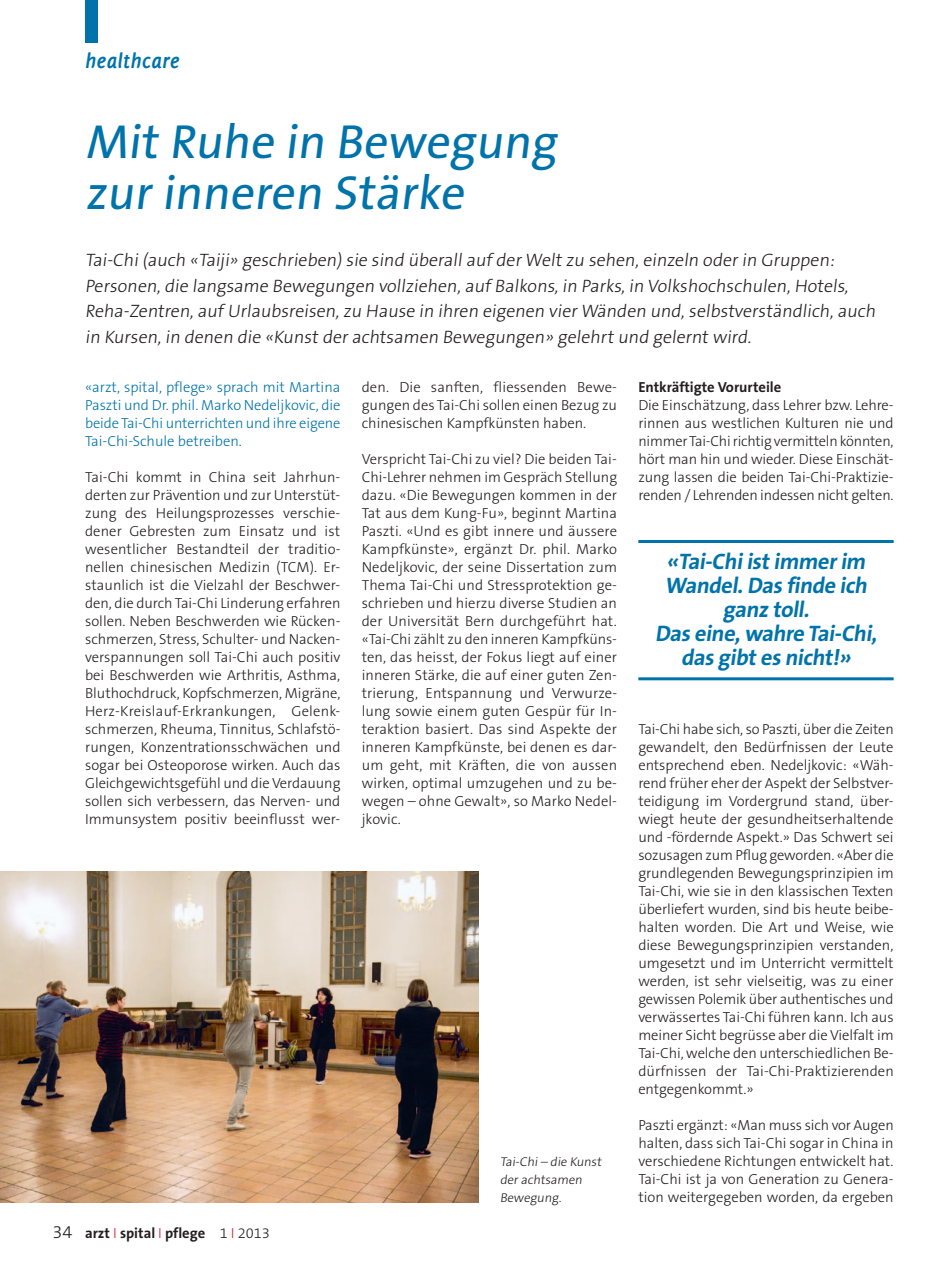
<style>
.page{position:relative;width:949px;height:1276px;background:#fff}
.page>*{position:absolute;margin:0;border:0;box-sizing:border-box;transform-origin:0 0}
.t1{font:48px/51px "The Sans B5 Plain";color:#0073ab}
.t2{font:700 22.5px/24px "The Sans B7";color:#0073ab;text-align:center}
.t3{font:italic 700 22.5px "Delicious";color:#0073ab}
.t4{font:300 18px/25.5px "The Sans B3";color:#231f20}
.t5{font:300 14.7px/18px "The Sans B3";color:#231f20;text-align:justify}
.t6{font:300 14.7px/18px "The Sans B3";letter-spacing:-.005em;color:#0073ab;text-align:justify}
.t7{font:700 14.7px "The Sans B7";color:#231f20}
.t8{font:300 12.75px/18px "The Sans B3";color:#231f20}
.s1{font-family:"The Sans B3";font-weight:300;font-size:18px}
.s2{font-family:"The Sans B3";font-weight:300;color:#da2128}
.s3{font-family:"The Sans B3";font-weight:300}
</style>
<div class="page">
<div style="left:85px;top:1px;width:13px;height:42px;background:#0073ab"></div>
<hr style="left:638px;top:540px;width:255px;height:3px;background:#0073ab">
<hr style="left:638px;top:677px;width:255px;height:3px;background:#0073ab">
<img style="left:0;top:871px;width:478px;height:331px">
<h2 class="t3" style="left:85px;top:48px;width:96px">healthcare</h2>
<h1 class="t1" style="left:85px;top:117px;width:479px">Mit Ruhe in Bewegung zur inneren Stärke</h1>
<p class="t4" style="left:85px;top:248px;width:794px">Tai-Chi (auch «Taiji» geschrieben) sie sind überall auf der Welt zu sehen, einzeln oder in Gruppen:<br>Personen, die langsame Bewegungen vollziehen, auf Balkons, in Parks, in Volkshochschulen, Hotels, Reha-Zentren, auf Urlaubsreisen, zu Hause in ihren eigenen vier Wänden und, selbstverständlich, auch in Kursen, in denen die «Kunst der achtsamen Bewegungen» gelehrt und gelernt wird.</p>
<p class="t6" style="left:85px;top:379px;width:257px">«arzt, spital, pflege» sprach mit Martina Paszti und Dr. phil. Marko Nedeljkovic, die beide Tai-Chi unterrichten und ihre eigene Tai-Chi-Schule betreiben.</p>
<p class="t5" style="left:85px;top:469px;width:257px">Tai-Chi kommt in China seit Jahrhun&shy;derten zur Prävention und zur Unterstüt&shy;zung des Heilungsprozesses verschie&shy;dener Gebresten zum Einsatz und ist wesentlicher Bestandteil der traditio&shy;nellen chinesischen Medizin (TCM). Er&shy;staunlich ist die Vielzahl der Beschwer&shy;den, die durch Tai-Chi Linderung erfahren sollen. Neben Beschwerden wie Rücken&shy;schmerzen, Stress, Schulter- und Nacken&shy;verspannungen soll Tai-Chi auch positiv bei Beschwerden wie Arthritis, Asthma, Bluthochdruck, Kopfschmerzen, Migräne, Herz-Kreislauf-Erkrankungen, Gelenk&shy;schmerzen, Rheuma, Tinnitus, Schlafstö&shy;rungen, Konzentrationsschwächen und sogar bei Osteoporose wirken. Auch das Gleichgewichtsgefühl und die Verdauung sollen sich verbessern, das Nerven- und Immunsystem positiv beeinflusst wer-</p>
<p class="t7" style="left:638px;top:379px;width:144px">Entkräftigte Vorurteile</p>
<p class="t5" style="left:638px;top:397px;width:257px">Die Einschätzung, dass Lehrer bzw. Lehre&shy;rinnen aus westlichen Kulturen nie und nimmer Tai-Chi richtig vermitteln könnten, hört man hin und wieder. Diese Einschät&shy;zung lassen die beiden Tai-Chi-Praktizie&shy;renden / Lehrenden indessen nicht gelten.</p>
<p class="t5" style="left:361px;top:379px;width:257px">den. Die sanften, fliessenden Bewe&shy;gungen des Tai-Chi sollen einen Bezug zu chinesischen Kampfkünsten haben.</p>
<p class="t5" style="left:361px;top:451px;width:257px">Verspricht Tai-Chi zu viel? Die beiden Tai-Chi-Lehrer nehmen im Gespräch Stellung dazu. «Die Bewegungen kommen in der Tat aus dem Kung-Fu», beginnt Martina Paszti. «Und es gibt innere und äussere Kampfkünste», ergänzt Dr. phil. Marko Nedeljkovic, der seine Dissertation zum Thema Tai-Chi und Stressprotektion ge&shy;schrieben und hierzu diverse Studien an der Universität Bern durchgeführt hat. «Tai-Chi zählt zu den inneren Kampfküns&shy;ten, das heisst, der Fokus liegt auf einer inneren Stärke, die auf einer guten Zen&shy;trierung, Entspannung und Verwurze&shy;lung sowie einem guten Gespür für In&shy;teraktion basiert. Das sind Aspekte der inneren Kampfkünste, bei denen es dar&shy;um geht, mit Kräften, die von aussen wirken, optimal umzugehen und zu be&shy;wegen – ohne Gewalt», so Marko Nedel&shy;jkovic.</p>
<h2 class="t2" style="left:654px;top:549px;width:227px">«Tai-Chiist immer im<br>Wandel.Das finde ich ganz toll.<br>Das eine,wahre Tai-Chi, das gibt es nicht!»</h2>
<p class="t5" style="left:638px;top:721px;width:257px">Tai-Chi habe sich, so Paszti, über die Zeiten gewandelt, den Bedürfnissen der Leute entsprechend eben. Nedeljkovic: «Wäh&shy;rend früher eher der Aspekt der Selbstver&shy;teidigung im Vordergrund stand, über&shy;wiegt heute der gesundheitserhaltende und -fördernde Aspekt.» Das Schwert sei sozusagen zum Pflug geworden. «Aber die grundlegenden Bewegungsprinzipien im Tai-Chi, wie sie in den klassischen Texten überliefert wurden, sind bis heute beibe&shy;halten worden. Die Art und Weise, wie diese Bewegungsprinzipien verstanden, umgesetzt und im Unterricht vermittelt werden, ist sehr vielseitig, was zu einer gewissen Polemik über authentisches und verwässertes Tai-Chi führen kann. Ich aus meiner Sicht begrüsse aber die Vielfalt im Tai-Chi, welche den unterschiedlichen Be&shy;dürfnissen der Tai-Chi-Praktizierenden entgegenkommt.»</p>
<p class="t5" style="left:638px;top:1117px;width:257px">Paszti ergänzt: «Man muss sich vor Augen halten, dass sich Tai-Chi sogar in China in verschiedene Richtungen entwickelt hat.<br>Tai-Chi ist ja von Generation zu Genera&shy;tion weitergegeben worden, da ergeben</p>
<p class="t8" style="left:500px;top:1153px;width:105px">Tai-Chi – die Kunst der achtsamen<br>Bewegung.</p>
<p class="t7" style="left:52px;top:1225px;width:219px"><span class="s1">34</span> arzt <span class="s2">I</span> spital <span class="s2">I</span> pflege <span class="s3">1</span> <span class="s2">I</span> <span class="s3">2013</span></p>
</div>
